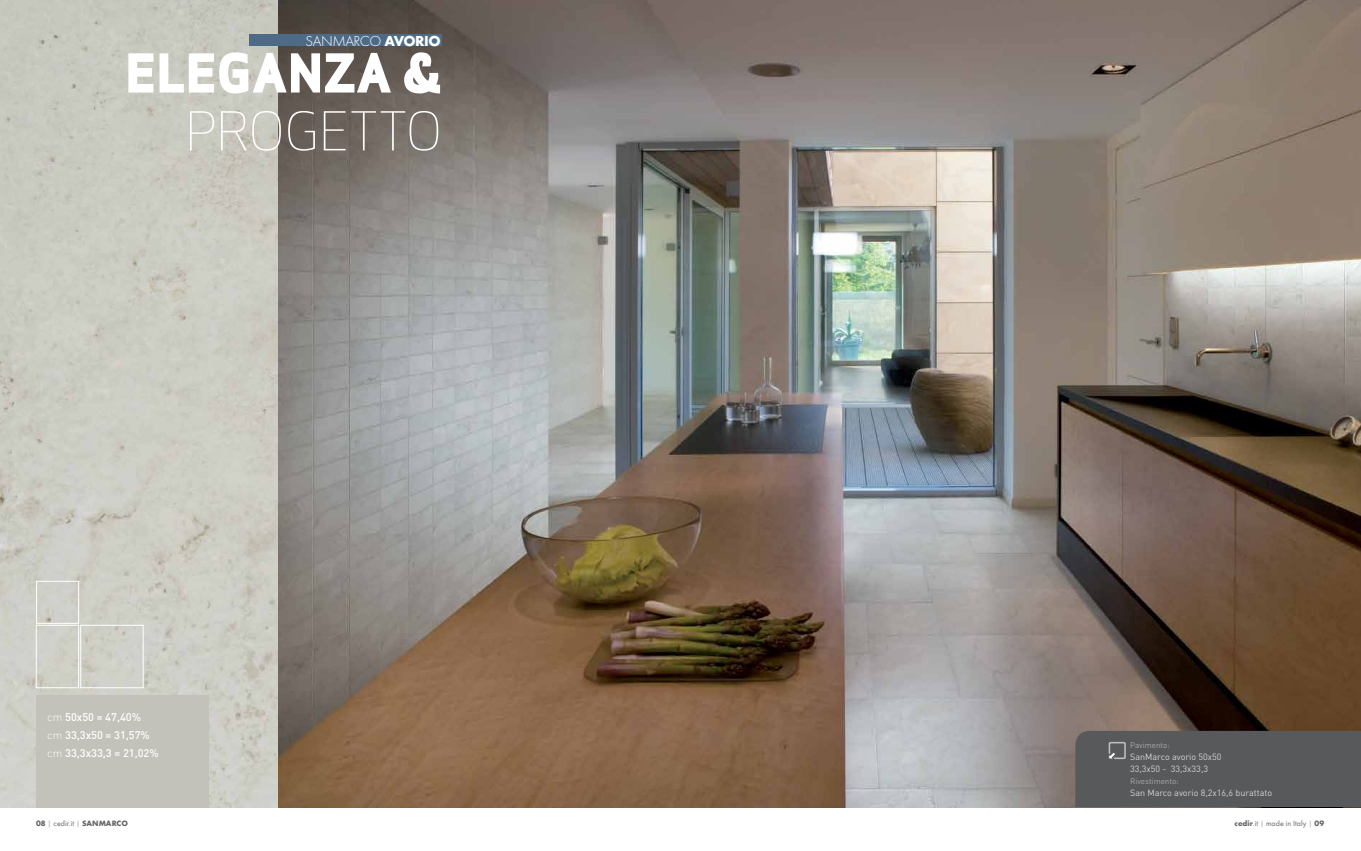
<style>
.page{position:relative;width:1361px;height:851px;background:#fff}
.page>*{position:absolute;margin:0;border:0;box-sizing:border-box;transform-origin:0 0}
.t1{font:52.3px "Apex Sans Extra Bold T";color:#fff}
.t2{font:52.3px "Apex Sans Light T";color:#fff}
.t3{font:300 15px "Futura T";letter-spacing:-.03em;color:#fff}
.t4{font:500 11px/18px "DIN";color:#fff}
.t5{font:9px/12px "DIN";color:#d1d3d4}
.t6{font:8px "Futura T";color:#636466}
.t7{font:8px "DIN";color:#a7a9ac}
.t8{font:700 8px "Futura T";color:#636466}
.s1{font-weight:700}
.s2{font-weight:300}
.s3{font-weight:400}
</style>
<div class="page">
<img style="left:278px;top:0;width:1083px;height:806px">
<div style="left:1075px;top:730px;width:286px;height:76px;background:#58595b"></div>
<img style="left:0;top:0;width:278px;height:806px">
<div style="left:36px;top:694px;width:173px;height:112px;background:#c2c2ba"></div>
<div style="left:80px;top:624px;width:64px;height:64px;border:1px solid #fff"></div>
<div style="left:36px;top:624px;width:43px;height:64px;border:1px solid #fff"></div>
<div style="left:36px;top:580px;width:43px;height:43px;border:1px solid #fff"></div>
<div style="left:249px;top:34px;width:193px;height:12px;background:#4d6b87"></div>
<h2 class="t3" style="left:306px;top:32px;width:136px">SANMARCO <span class="s1">AVORIO</span></h2>
<h1 class="t1" style="left:125px;top:39px;width:318px">ELEGANZA &amp;</h1>
<h1 class="t2" style="left:186px;top:97px;width:258px">PROGETTO</h1>
<p class="t4" style="left:47px;top:707px;width:113px"><span class="s2">cm</span> 50x50 = 47,40% <span class="s2">cm</span> 33,3x50 = 31,57% <span class="s2">cm</span> 33,3x33,3 = 21,02%</p>
<p class="t7" style="left:1130px;top:740px;width:41px">Pavimento:</p>
<p class="t5" style="left:1130px;top:750px;width:93px">SanMarco avorio 50x50<br>33,3x50 - 33,3x33,3</p>
<p class="t7" style="left:1130px;top:776px;width:50px">Rivestimento:</p>
<p class="t5" style="left:1130px;top:786px;width:144px">San Marco avorio 8,2x16,6 burattato</p>
<p class="t8" style="left:36px;top:818px;width:93px">08 <span class="s2">|</span> <span class="s3">cedir.it</span> <span class="s2">|</span> SANMARCO</p>
<p class="t6" style="left:1234px;top:818px;width:91px"><span class="s1">cedir</span>.it <span class="s2">|</span> made in Italy <span class="s2">|</span> <span class="s1">09</span></p>
</div>
